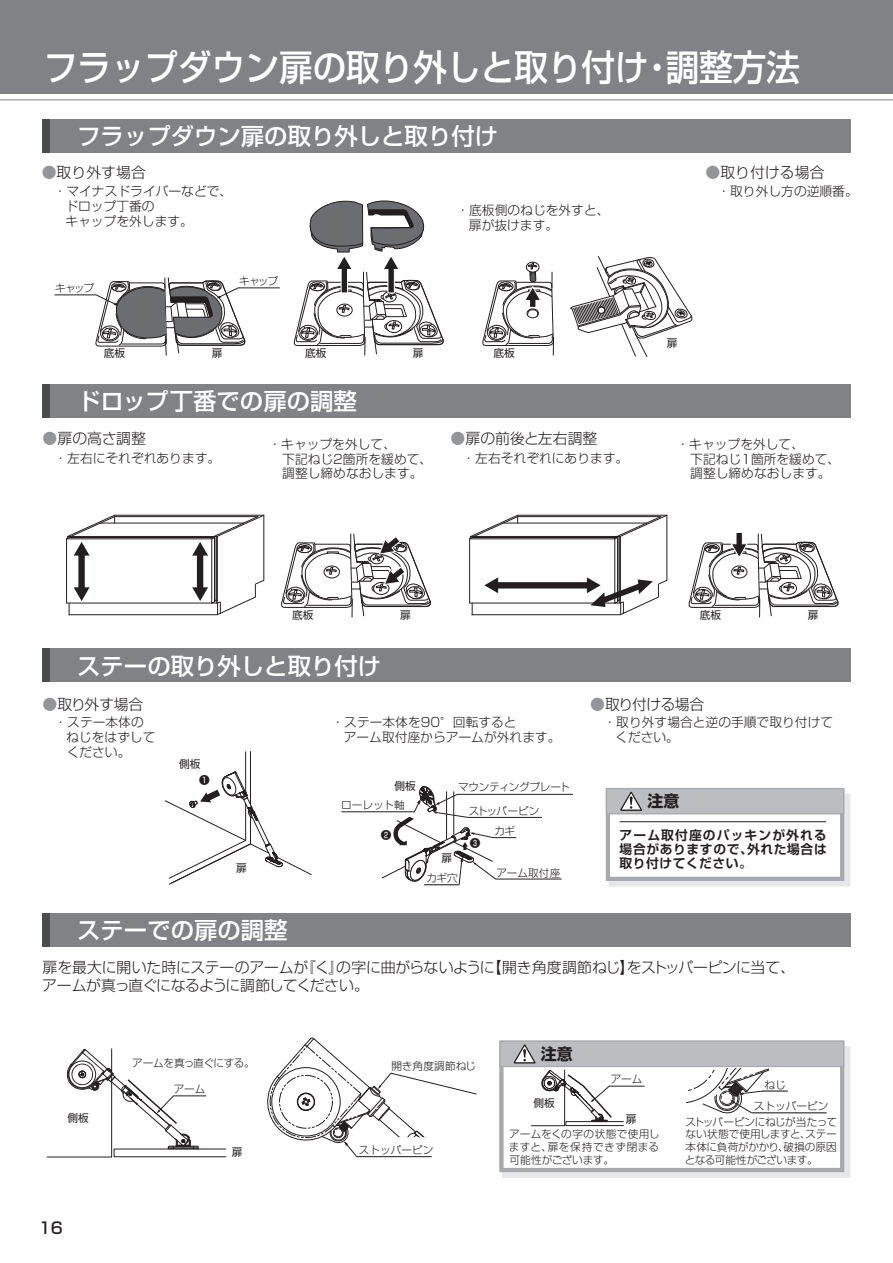
<style>
.page{position:relative;width:893px;height:1263px;background:#fff}
.page>*{position:absolute;margin:0;border:0;box-sizing:border-box;transform-origin:0 0}
.t1{font:500 36.15px "Shin Go Pro";color:#fff;scale:.93 1}
.t2{font:500 23.4px "Shin Go Pro";color:#fff}
.t3{font:700 15.9px "Shin Go Pro";color:#231f20}
.t4{font:500 15.9px "Shin Go Pro";color:#231f20}
.t5{font:300 14.85px/18px "Shin Go Pro";letter-spacing:-.015em;color:#231f20}
.t6{font:300 14.85px "Shin Go Pro";letter-spacing:-.055em;color:#231f20}
.t7{font:300 12.75px/14.9px "Shin Go Pro";color:#231f20}
.t8{font:700 12.75px/13.8px "Shin Go Pro De";letter-spacing:.09em;color:#231f20;text-align:right}
.t9{font:700 12.75px/13.8px "Shin Go Pro De";letter-spacing:.05em;color:#231f20}
.t10{font:300 10.65px/12.8px "Shin Go Pro";letter-spacing:-.01em;color:#231f20}
.t11{font:10.65px "Shin Go Pro";color:#231f20}
.t12{font:300 10.65px/12.8px "Shin Go Pro";letter-spacing:.05em;color:#231f20;text-align:right}
.t13{font:300 10.65px/12.8px "Shin Go Pro";letter-spacing:-.035em;color:#231f20;text-align:right}
.t14{font:300 10.65px/12.8px "Shin Go Pro";letter-spacing:-.045em;color:#231f20}
.t15{font:300 10.65px "Shin Go Pro";letter-spacing:-.04em;color:#231f20}
.t16{font:500 10.65px "Shin Go Pro";color:#231f20}
.s1{color:#939598}
</style>
<div class="page">
<div style="left:0;top:0;width:893px;height:94px;background:#808285"></div>
<hr style="left:0;top:99px;width:893px;height:1px;background:#808285">
<div style="left:43px;top:119px;width:807px;height:34px;background:#808285"></div>
<div style="left:43px;top:119px;width:7px;height:34px;background:#4b4c4d"></div>
<div style="left:43px;top:384px;width:807px;height:34px;background:#808285"></div>
<div style="left:43px;top:384px;width:7px;height:34px;background:#4b4c4d"></div>
<div style="left:43px;top:648px;width:807px;height:34px;background:#808285"></div>
<div style="left:43px;top:648px;width:7px;height:34px;background:#4b4c4d"></div>
<div style="left:43px;top:913px;width:807px;height:34px;background:#808285"></div>
<div style="left:43px;top:913px;width:7px;height:34px;background:#4b4c4d"></div>
<hr style="left:250px;top:751px;width:1px;height:53px;background:#231f20">
<hr style="left:245px;top:752px;width:1px;height:40px;background:#231f20">
<svg style="left:164px;top:772px;width:148px;height:113px"></svg>
<svg style="left:341px;top:786px;width:232px;height:99px"></svg>
<svg style="left:606px;top:788px;width:244px;height:98px"></svg>
<hr style="left:620px;top:821px;width:206px;height:1px;background:#231f20">
<svg style="left:502px;top:1046px;width:348px;height:132px;background:#e4e5e7"></svg>
<svg style="left:499px;top:1126px;width:345px;height:46px"></svg>
<svg style="left:267px;top:1037px;width:210px;height:120px"></svg>
<svg style="left:46px;top:1048px;width:161px;height:110px"></svg>
<svg style="left:499px;top:1040px;width:345px;height:86px"></svg>
<div style="left:721px;top:1092px;width:12px;height:12px;border:1px dashed #231f20;border-radius:50%"></div>
<div style="left:78px;top:553px;width:7px;height:37px;background:#231f20"></div>
<hr style="left:69px;top:614px;width:148px;height:1px;background:#231f20">
<hr style="left:68px;top:536px;width:149px;height:1px;background:#231f20">
<hr style="left:115px;top:516px;width:143px;height:1px;background:#231f20">
<hr style="left:115px;top:515px;width:149px;height:1px;background:#231f20">
<hr style="left:100px;top:523px;width:144px;height:1px;background:#231f20">
<svg style="left:69px;top:587px;width:21px;height:28px"></svg>
<hr style="left:70px;top:537px;width:145px;height:1px;background:#231f20">
<hr style="left:67px;top:603px;width:145px;height:1px;background:#231f20">
<hr style="left:67px;top:538px;width:145px;height:1px;background:#231f20">
<svg style="left:66px;top:514px;width:49px;height:42px"></svg>
<hr style="left:66px;top:539px;width:1px;height:64px;background:#231f20">
<svg style="left:192px;top:514px;width:73px;height:101px"></svg>
<div style="left:496px;top:582px;width:93px;height:6px;background:#231f20"></div>
<svg style="left:484px;top:577px;width:14px;height:16px"></svg>
<hr style="left:472px;top:614px;width:148px;height:1px;background:#231f20">
<hr style="left:471px;top:536px;width:149px;height:1px;background:#231f20">
<hr style="left:518px;top:516px;width:143px;height:1px;background:#231f20">
<hr style="left:518px;top:515px;width:149px;height:1px;background:#231f20">
<hr style="left:503px;top:523px;width:144px;height:1px;background:#231f20">
<hr style="left:473px;top:537px;width:145px;height:1px;background:#231f20">
<hr style="left:470px;top:603px;width:145px;height:1px;background:#231f20">
<hr style="left:470px;top:538px;width:145px;height:1px;background:#231f20">
<svg style="left:469px;top:514px;width:49px;height:26px"></svg>
<hr style="left:469px;top:539px;width:1px;height:64px;background:#231f20">
<svg style="left:587px;top:514px;width:81px;height:101px"></svg>
<svg style="left:54px;top:277px;width:226px;height:79px"></svg>
<svg style="left:281px;top:533px;width:150px;height:84px"></svg>
<div style="left:526px;top:262px;width:13px;height:10px;border:1px solid #231f20;border-radius:50%"></div>
<svg style="left:482px;top:263px;width:72px;height:92px"></svg>
<svg style="left:293px;top:200px;width:151px;height:156px"></svg>
<svg style="left:570px;top:256px;width:123px;height:101px"></svg>
<svg style="left:688px;top:533px;width:151px;height:84px"></svg>
<h1 class="t1" style="left:44px;top:38px;width:652px">フラップダウン扉の取り外しと取り付け</h1>
<h1 class="t1" style="left:666px;top:38px;width:146px">調整方法</h1>
<h1 class="t1" style="left:640px;top:38px;width:38px">・</h1>
<h2 class="t2" style="left:77px;top:117px;width:422px">フラップダウン扉の取り外しと取り付け</h2>
<p class="t5" style="left:42px;top:162px;width:106px"><span class="s1">●</span>取り外す場合</p>
<p class="t7" style="left:65px;top:183px;width:168px;text-indent:-12px">・マイナスドライバーなどで、ドロップ丁番の</p>
<p class="t7" style="left:456px;top:201px;width:155px">・底板側のねじを外すと、</p>
<p class="t7" style="left:65px;top:212px;width:129px">キャップを外します。</p>
<p class="t7" style="left:469px;top:216px;width:91px">扉が抜けます。</p>
<p class="t10" style="left:55px;top:280px;width:41px">キャップ</p>
<p class="t11" style="left:104px;top:345px;width:23px">底板</p>
<p class="t10" style="left:239px;top:273px;width:41px">キャップ</p>
<p class="t11" style="left:212px;top:345px;width:12px">扉</p>
<p class="t11" style="left:305px;top:345px;width:23px">底板</p>
<h2 class="t2" style="left:77px;top:382px;width:281px">ドロップ丁番での扉の調整</h2>
<p class="t11" style="left:413px;top:345px;width:12px">扉</p>
<p class="t11" style="left:494px;top:345px;width:23px">底板</p>
<p class="t5" style="left:705px;top:162px;width:121px"><span class="s1">●</span>取り付ける場合</p>
<p class="t7" style="left:717px;top:183px;width:142px">・取り外し方の逆順番。</p>
<p class="t11" style="left:667px;top:334px;width:12px">扉</p>
<p class="t5" style="left:43px;top:428px;width:105px"><span class="s1">●</span>扉の高さ調整</p>
<p class="t7" style="left:55px;top:449px;width:167px">・左右にそれぞれあります。</p>
<p class="t5" style="left:451px;top:428px;width:148px"><span class="s1">●</span>扉の前後と左右調整</p>
<p class="t7" style="left:463px;top:449px;width:167px">・左右それぞれにあります。</p>
<p class="t7" style="left:282px;top:435px;width:151px;text-indent:-14px">・キャップを外して、<br>下記ねじ2箇所を緩めて、調整し締めなおします。</p>
<p class="t7" style="left:690px;top:435px;width:151px;text-indent:-14px">・キャップを外して、<br>下記ねじ1箇所を緩めて、調整し締めなおします。</p>
<p class="t11" style="left:292px;top:606px;width:23px">底板</p>
<p class="t11" style="left:400px;top:606px;width:12px">扉</p>
<p class="t11" style="left:700px;top:606px;width:23px">底板</p>
<p class="t11" style="left:808px;top:606px;width:12px">扉</p>
<h2 class="t2" style="left:77px;top:646px;width:306px">ステーの取り外しと取り付け</h2>
<p class="t5" style="left:43px;top:693px;width:102px"><span class="s1">●</span>取り外す場合</p>
<p class="t6" style="left:590px;top:692px;width:116px"><span class="s1">●</span>取り付ける場合</p>
<p class="t7" style="left:66px;top:713px;width:91px;text-indent:-12px">・ステー本体のねじをはずしてください。</p>
<p class="t11" style="left:179px;top:755px;width:23px">側板</p>
<p class="t16" style="left:199px;top:771px;width:12px">1</p>
<p class="t11" style="left:236px;top:859px;width:12px">扉</p>
<h2 class="t2" style="left:77px;top:911px;width:212px">ステーでの扉の調整</h2>
<p class="t7" style="left:344px;top:713px;width:218px;text-indent:-12px">・ステー本体を90°回転すると<br>アーム取付座からアームが外れます。</p>
<p class="t7" style="left:615px;top:713px;width:219px;text-indent:-12px">・取り外す場合と逆の手順で取り付けてください。</p>
<p class="t11" style="left:395px;top:777px;width:23px">側板</p>
<p class="t10" style="left:341px;top:798px;width:65px">ローレット軸</p>
<p class="t16" style="left:381px;top:826px;width:12px">2</p>
<p class="t10" style="left:469px;top:774px;width:103px;line-height:23.1px;text-indent:-11px">マウンティングプレートストッパーピン</p>
<p class="t11" style="left:441px;top:849px;width:12px">扉</p>
<p class="t10" style="left:426px;top:870px;width:33px">カギ穴</p>
<p class="t16" style="left:470px;top:834px;width:12px">3</p>
<p class="t10" style="left:494px;top:823px;width:22px">カギ</p>
<p class="t10" style="left:496px;top:865px;width:65px">アーム取付座</p>
<p class="t3" style="left:647px;top:788px;width:33px">注意</p>
<p class="t8" style="left:620px;top:827px;width:209px">アーム取付座のパッキンが外れる外れた場合は</p>
<p class="t9" style="left:620px;top:841px;width:135px">場合がありますので、取り付けてください。</p>
<p class="t5" style="left:487px;top:957px;width:310px">【開き角度調節ねじをストッパーピンに当て、</p>
<p class="t5" style="left:619px;top:957px;width:16px">】</p>
<p class="t5" style="left:301px;top:957px;width:195px">『くの字に曲がらないように</p>
<p class="t5" style="left:42px;top:957px;width:328px">扉を最大に開いた時にステーのアームが<br>アームが真っ直ぐになるように調節してください。</p>
<p class="t5" style="left:328px;top:957px;width:16px">』</p>
<p class="t11" style="left:68px;top:1109px;width:23px">側板</p>
<p class="t4" style="left:39px;top:1215px;width:26px">16</p>
<p class="t15" style="left:132px;top:1054px;width:124px">アームを真っ直ぐにする。</p>
<p class="t10" style="left:174px;top:1081px;width:33px">アーム</p>
<p class="t11" style="left:232px;top:1143px;width:12px">扉</p>
<p class="t10" style="left:391px;top:1058px;width:86px">開き角度調節ねじ</p>
<p class="t10" style="left:359px;top:1142px;width:76px">ストッパーピン</p>
<p class="t3" style="left:541px;top:1041px;width:33px">注意</p>
<p class="t11" style="left:533px;top:1094px;width:23px">側板</p>
<p class="t10" style="left:611px;top:1071px;width:33px">アーム</p>
<p class="t11" style="left:626px;top:1110px;width:12px">扉</p>
<p class="t12" style="left:509px;top:1126px;width:152px">アームをくの字の状態で使用し扉を保持できず閉まる</p>
<p class="t10" style="left:509px;top:1139px;width:107px">ますと、<br>可能性がございます。</p>
<p class="t10" style="left:764px;top:1077px;width:23px">ねじ</p>
<p class="t10" style="left:754px;top:1098px;width:76px">ストッパーピン</p>
<p class="t13" style="left:685px;top:1114px;width:153px">ストッパーピンにねじが当たってステー</p>
<p class="t10" style="left:685px;top:1126px;width:153px">ない状態で使用しますと、<br>本体に負荷がかかり破損の原因</p>
<p class="t14" style="left:685px;top:1139px;width:134px;text-indent:93px">、<br>となる可能性がございます。</p>
</div>
